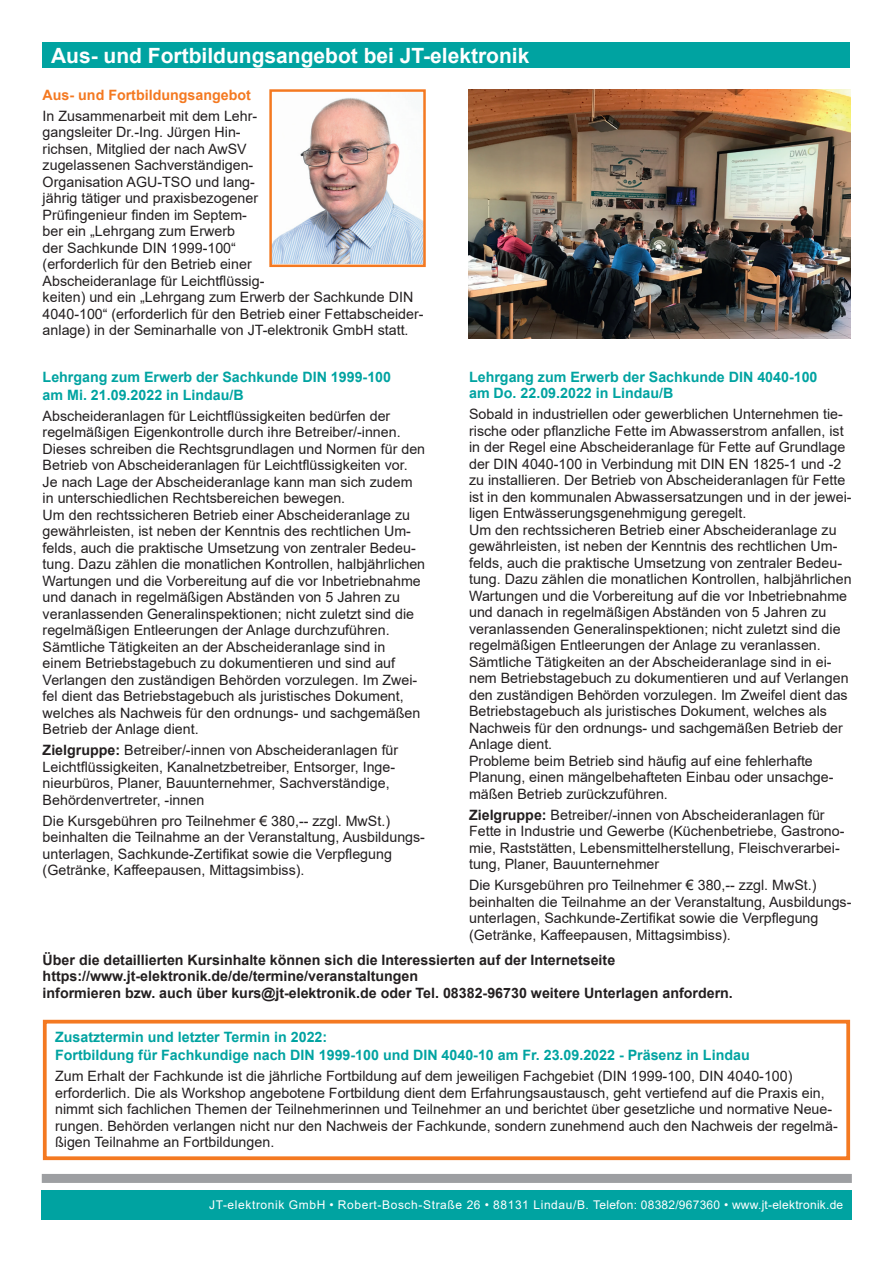
<style>
.page{position:relative;width:893px;height:1263px;background:#fff}
.page>*{position:absolute;margin:0;border:0;box-sizing:border-box;transform-origin:0 0}
.t1{font:700 21px "Arial";color:#fff}
.t2{font:14.25px/16.5px "Arial";color:#231f20}
.t3{font:700 14.25px/18px "Arial";color:#00a3a1}
.t4{font:700 14.25px/16.5px "Arial";color:#231f20}
.t5{font:700 14.25px "Arial";color:#f47921}
.t6{font:12px "Arial";letter-spacing:.05em;color:#fff}
.s1{font-weight:700}
</style>
<div class="page">
<div style="left:43px;top:43px;width:807px;height:25px;background:#00a3a1"></div>
<div style="left:42px;top:1174px;width:810px;height:9px;background:#9d9fa2"></div>
<div style="left:42px;top:1190px;width:810px;height:30px;background:#00a3a1"></div>
<img style="left:272px;top:98px;width:151px;height:165px">
<div style="left:269px;top:89px;width:157px;height:178px;border:2px solid #f47921"></div>
<div style="left:43px;top:1020px;width:807px;height:140px;border:4px solid #f47921"></div>
<img style="left:468px;top:89px;width:383px;height:249px">
<h1 class="t1" style="left:51px;top:41px;width:480px">Aus- und Fortbildungsangebot bei JT-elektronik</h1>
<p class="t5" style="left:43px;top:85px;width:210px">Aus- und Fortbildungsangebot</p>
<p class="t2" style="left:43px;top:107px;width:382px">In Zusammenarbeit mit dem Lehr-<br>gangsleiter Dr.-Ing. Jürgen Hin-<br>richsen, Mitglied der nach AwSV<br>zugelassenen Sachverständigen-<br>Organisation AGU-TSO und lang-<br>jährig tätiger und praxisbezogener<br>Prüfingenieur finden im Septem-<br>ber ein „Lehrgang zum Erwerb<br>der Sachkunde DIN 1999-100“<br>(erforderlich für den Betrieb einer<br>Abscheideranlage für Leichtflüssig-<br>keiten) und ein „Lehrgang zum Erwerb der Sachkunde DIN 4040-100“ (erforderlich für den Betrieb einer Fettabscheider&shy;anlage) in der Seminarhalle von JT-elektronik GmbH statt.</p>
<p class="t3" style="left:43px;top:368px;width:350px">Lehrgang zum Erwerb der Sachkunde DIN 1999-100 am Mi. 21.09.2022 in Lindau/B</p>
<p class="t2" style="left:43px;top:407px;width:384px">Abscheideranlagen für Leichtflüssigkeiten bedürfen der regelmäßigen Eigenkontrolle durch ihre Betreiber/-innen.<br>Dieses schreiben die Rechtsgrundlagen und Normen für den Betrieb von Abscheideranlagen für Leichtflüssigkeiten vor.<br>Je nach Lage der Abscheideranlage kann man sich zudem in unterschiedlichen Rechtsbereichen bewegen.<br>Um den rechtssicheren Betrieb einer Abscheideranlage zu gewährleisten, ist neben der Kenntnis des rechtlichen Um&shy;felds, auch die praktische Umsetzung von zentraler Bedeu&shy;tung. Dazu zählen die monatlichen Kontrollen, halbjährlichen Wartungen und die Vorbereitung auf die vor Inbetriebnahme und danach in regelmäßigen Abständen von 5 Jahren zu veranlassenden Generalinspektionen; nicht zuletzt sind die regelmäßigen Entleerungen der Anlage durchzuführen.<br>Sämtliche Tätigkeiten an der Abscheideranlage sind in einem Betriebstagebuch zu dokumentieren und sind auf Verlangen den zuständigen Behörden vorzulegen. Im Zwei&shy;fel dient das Betriebstagebuch als juristisches Dokument, welches als Nachweis für den ordnungs- und sachgemäßen Betrieb der Anlage dient.</p>
<p class="t2" style="left:43px;top:742px;width:357px"><span class="s1">Zielgruppe:</span> Betreiber/-innen von Abscheideranlagen für Leichtflüssigkeiten, Kanalnetzbetreiber, Entsorger, Inge&shy;nieurbüros, Planer, Bauunternehmer, Sachverständige, Behördenvertreter, -innen</p>
<p class="t2" style="left:43px;top:812px;width:384px">Die Kursgebühren pro Teilnehmer € 380,-- zzgl. MwSt.) beinhalten die Teilnahme an der Veranstaltung, Ausbildungs&shy;unterlagen, Sachkunde-Zertifikat sowie die Verpflegung (Getränke, Kaffeepausen, Mittagsimbiss).</p>
<p class="t3" style="left:469px;top:368px;width:350px;line-height:16.5px">Lehrgang zum Erwerb der Sachkunde DIN 4040-100 am Do. 22.09.2022 in Lindau/B</p>
<p class="t2" style="left:469px;top:406px;width:384px">Sobald in industriellen oder gewerblichen Unternehmen tie&shy;rische oder pflanzliche Fette im Abwasserstrom anfallen, ist in der Regel eine Abscheideranlage für Fette auf Grundlage der DIN 4040-100 in Verbindung mit DIN EN 1825-1 und -2 zu installieren. Der Betrieb von Abscheideranlagen für Fette ist in den kommunalen Abwassersatzungen und in der jewei&shy;ligen Entwässerungsgenehmigung geregelt.<br>Um den rechtssicheren Betrieb einer Abscheideranlage zu gewährleisten, ist neben der Kenntnis des rechtlichen Um&shy;felds, auch die praktische Umsetzung von zentraler Bedeu&shy;tung. Dazu zählen die monatlichen Kontrollen, halbjährlichen Wartungen und die Vorbereitung auf die vor Inbetriebnahme und danach in regelmäßigen Abständen von 5 Jahren zu veranlassenden Generalinspektionen; nicht zuletzt sind die regelmäßigen Entleerungen der Anlage zu veranlassen.<br>Sämtliche Tätigkeiten an der Abscheideranlage sind in ei&shy;nem Betriebstagebuch zu dokumentieren und auf Verlangen den zuständigen Behörden vorzulegen. Im Zweifel dient das Betriebstagebuch als juristisches Dokument, welches als Nachweis für den ordnungs- und sachgemäßen Betrieb der Anlage dient.<br>Probleme beim Betrieb sind häufig auf eine fehlerhafte Planung, einen mängelbehafteten Einbau oder unsachge&shy;mäßen Betrieb zurückzuführen.</p>
<p class="t2" style="left:469px;top:806px;width:377px"><span class="s1">Zielgruppe:</span> Betreiber/-innen von Abscheideranlagen für Fette in Industrie und Gewerbe (Küchenbetriebe, Gastrono&shy;mie, Raststätten, Lebensmittelherstellung, Fleischverarbei&shy;tung, Planer, Bauunternehmer</p>
<p class="t2" style="left:469px;top:877px;width:384px">Die Kursgebühren pro Teilnehmer € 380,-- zzgl. MwSt.) beinhalten die Teilnahme an der Veranstaltung, Ausbildungs&shy;unterlagen, Sachkunde-Zertifikat sowie die Verpflegung (Getränke, Kaffeepausen, Mittagsimbiss).</p>
<p class="t4" style="left:43px;top:951px;width:692px">Über die detaillierten Kursinhalte können sich die Interessierten auf der Internetseite https://www.jt-elektronik.de/de/termine/veranstaltungen<br>informieren bzw. auch über kurs@jt-elektronik.de oder Tel. 08382-96730 weitere Unterlagen anfordern.</p>
<p class="t3" style="left:55px;top:1028px;width:696px">Zusatztermin und letzter Termin in 2022:<br>Fortbildung für Fachkundige nach DIN 1999-100 und DIN 4040-10 am Fr. 23.09.2022 - Präsenz in Lindau</p>
<p class="t2" style="left:55px;top:1068px;width:784px">Zum Erhalt der Fachkunde ist die jährliche Fortbildung auf dem jeweiligen Fachgebiet (DIN 1999-100, DIN 4040-100) erforderlich. Die als Workshop angebotene Fortbildung dient dem Erfahrungsaustausch, geht vertiefend auf die Praxis ein, nimmt sich fachlichen Themen der Teilnehmerinnen und Teilnehmer an und berichtet über gesetzliche und normative Neue&shy;rungen. Behörden verlangen nicht nur den Nachweis der Fachkunde, sondern zunehmend auch den Nachweis der regelmä&shy;ßigen Teilnahme an Fortbildungen.</p>
<p class="t6" style="left:209px;top:1197px;width:636px">JT-elektronik GmbH • Robert-Bosch-Straße 26 • 88131 Lindau/B. Telefon: 08382/967360 • www.jt-elektronik.de</p>
</div>
